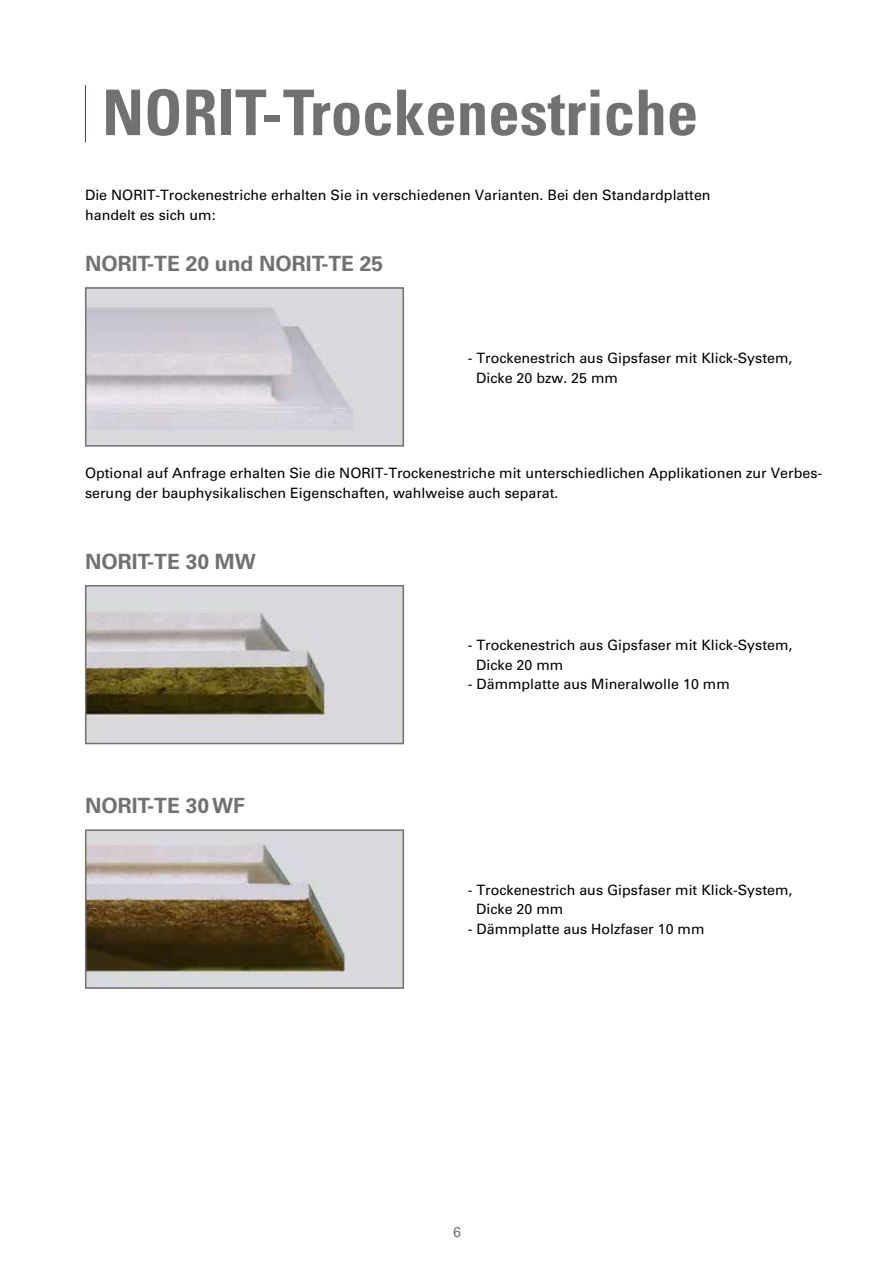
<style>
.page{position:relative;width:893px;height:1263px;background:#fff}
.page>*{position:absolute;margin:0;border:0;box-sizing:border-box;transform-origin:0 0}
.t1{font:700 condensed 63px "Univers LT";color:#707172}
.t2{font:700 21px "Univers LT";color:#707172}
.t3{font:14.25px/19.5px "Univers LT";color:#000}
.t4{font:14.25px "Univers LT";color:#707172}
</style>
<div class="page">
<hr style="left:85px;top:85px;width:1px;height:57px;background:#af131e">
<div style="left:85px;top:287px;width:319px;height:160px;border:2px solid #707172"></div>
<img style="left:88px;top:588px;width:313px;height:153px">
<div style="left:85px;top:585px;width:319px;height:159px;border:2px solid #707172"></div>
<img style="left:88px;top:832px;width:313px;height:154px">
<div style="left:85px;top:829px;width:319px;height:160px;border:2px solid #707172"></div>
<h1 class="t1" style="left:102px;top:74px;width:598px">NORIT-Trockenestriche</h1>
<p class="t3" style="left:85px;top:185px;width:627px">Die NORIT-Trockenestriche erhalten Sie in verschiedenen Varianten. Bei den Standardplatten handelt es sich um:</p>
<h2 class="t2" style="left:85px;top:251px;width:300px">NORIT-TE 20 und NORIT-TE 25</h2>
<p class="t3" style="left:476px;top:348px;width:318px;text-indent:-9px">- Trockenestrich aus Gipsfaser mit Klick-System,<br>Dicke 20 bzw. 25 mm</p>
<p class="t3" style="left:85px;top:464px;width:739px">Optional auf Anfrage erhalten Sie die NORIT-Trockenestriche mit unterschiedlichen Applikationen zur Verbes&shy;serung der bauphysikalischen Eigenschaften, wahlweise auch separat.</p>
<h2 class="t2" style="left:85px;top:549px;width:172px">NORIT-TE 30 MW</h2>
<h2 class="t2" style="left:85px;top:793px;width:161px">NORIT-TE 30 WF</h2>
<p class="t3" style="left:476px;top:636px;width:318px;text-indent:-9px">- Trockenestrich aus Gipsfaser mit Klick-System,<br>Dicke 20 mm</p>
<p class="t3" style="left:468px;top:675px;width:264px">- Dämmplatte aus Mineralwolle 10 mm</p>
<p class="t3" style="left:476px;top:880px;width:318px;text-indent:-9px">- Trockenestrich aus Gipsfaser mit Klick-System,<br>Dicke 20 mm</p>
<p class="t3" style="left:468px;top:919px;width:238px">- Dämmplatte aus Holzfaser 10 mm</p>
<p class="t4" style="left:453px;top:1223px;width:9px">6</p>
</div>
